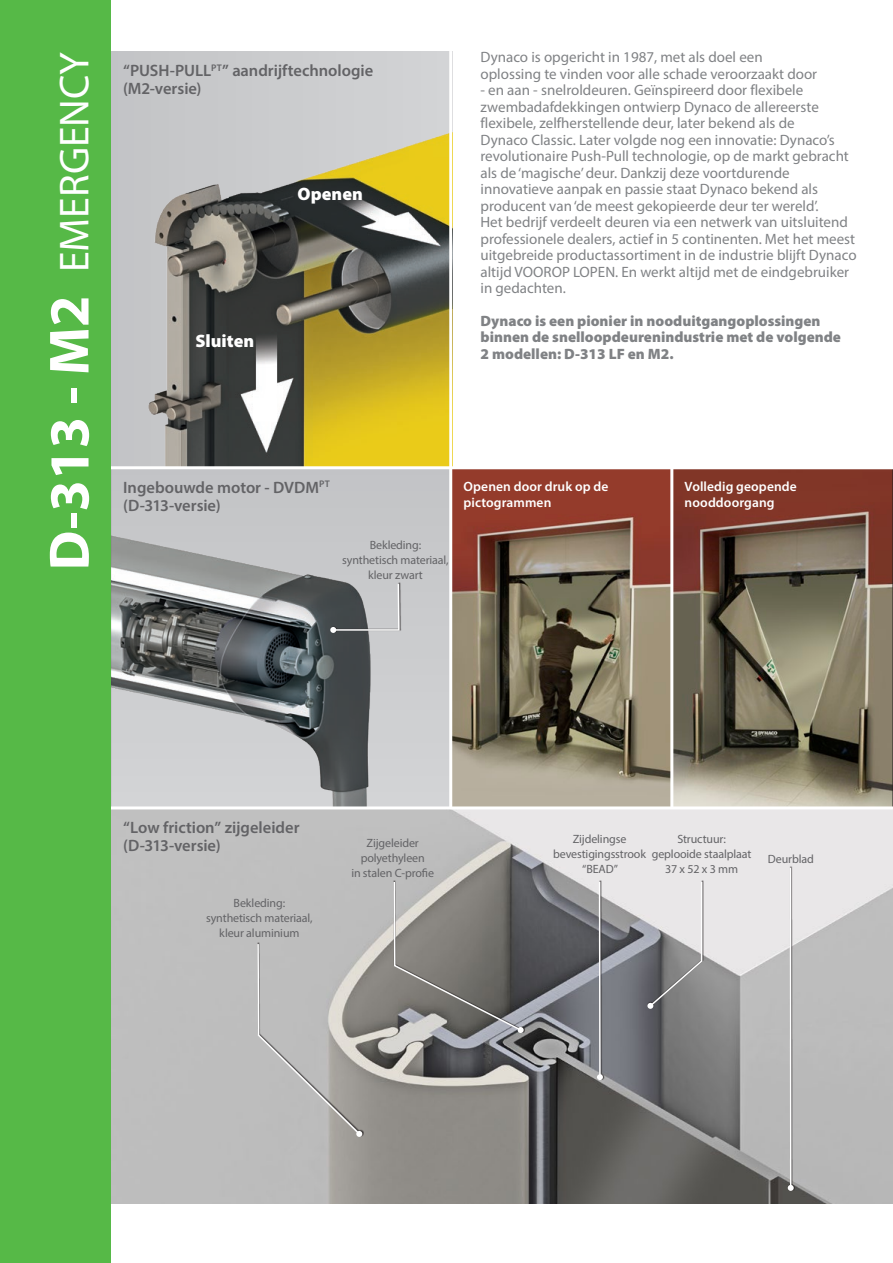
<style>
.page{position:relative;width:893px;height:1263px;background:#fff}
.page>*{position:absolute;margin:0;border:0;box-sizing:border-box;transform-origin:0 0}
.t1{font:42px "Myriad Pro";color:#fff}
.t2{font:900 18px "Myriad Pro";color:#fff}
.Didascalia_Foto{font:600 16.5px/18px "Myriad Pro";color:#636366}
.Body_10{font:15px/16.5px "Myriad Pro";color:#808285}
.Body_10-2{font:900 15px/16.5px "Myriad Pro";color:#808285}
.Didascalia_Foto-2{font:600 13.5px/16.2px "Myriad Pro";letter-spacing:.005em;color:#fff}
.t3{font:12px/15px "Myriad Pro";letter-spacing:-.01em;color:#636366;text-align:center}
.s1{font-weight:700;font-size:57px}
</style>
<div class="page">
<img style="left:111px;top:51px;width:338px;height:415px">
<img style="left:453px;top:470px;width:217px;height:336px">
<svg style="left:674px;top:470px;width:217px;height:336px;background:#796553"></svg>
<img style="left:111px;top:809px;width:782px;height:394px">
<div style="left:111px;top:468px;width:340px;height:340px;background:#c4c5c7"></div>
<img style="left:113px;top:536px;width:336px;height:270px">
<hr style="left:111px;top:466px;width:782px;height:3px;background:#fff">
<hr style="left:111px;top:806px;width:782px;height:3px;background:#fff">
<hr style="left:449px;top:51px;width:3px;height:757px;background:#fff">
<div style="left:0;top:0;width:111px;height:1263px;background:#56b947"></div>
<svg style="left:647px;top:880px;width:56px;height:129px;background:#aeadaf"></svg>
<svg style="left:393px;top:880px;width:131px;height:153px;background:#817f7c"></svg>
<svg style="left:257px;top:942px;width:105px;height:195px;background:#b9b8b7"></svg>
<div style="left:597px;top:880px;width:7px;height:200px;background:#231f20;opacity:.75"></div>
<hr style="left:599px;top:882px;width:2px;height:195px;background:#fff">
<svg style="left:597px;top:1074px;width:6px;height:6px"></svg>
<div style="left:788px;top:866px;width:7px;height:325px;background:#231f20;opacity:.75"></div>
<hr style="left:790px;top:868px;width:1px;height:320px;background:#fff">
<svg style="left:788px;top:1185px;width:6px;height:6px"></svg>
<svg style="left:330px;top:582px;width:70px;height:51px"></svg>
<p class="t1" style="left:49px;top:570px;width:520px;rotate:-90deg"><span class="s1">D-313 - M2</span> EMERGENCY</p>
<p class="Didascalia_Foto" style="left:123px;top:61px;width:251px">“PUSH-PULL<sup>PT</sup>” aandrijftechnologie (M2-versie)</p>
<p class="t2" style="left:298px;top:181px;width:67px">Openen</p>
<p class="t2" style="left:196px;top:329px;width:60px">Sluiten</p>
<p class="Body_10" style="left:480px;top:49px;width:338px">Dynaco is opgericht in 1987, met als doel een oplossing te vinden voor alle schade veroorzaakt door</p>
<p class="Body_10" style="left:480px;top:82px;width:378px">- en aan - snelroldeuren. Geïnspireerd door flexibele zwembadafdekkingen ontwierp Dynaco de allereerste flexibele, zelfherstellende deur, later bekend als de<br>Dynaco Classic. Later volgde nog een innovatie: Dynaco’s revolutionaire Push-Pull technologie, op de markt gebracht als de ‘magische’ deur. Dankzij deze voortdurende innovatieve aanpak en passie staat Dynaco bekend als producent van ‘de meest gekopieerde deur ter wereld’.<br>Het bedrijf verdeelt deuren via een netwerk van uitsluitend professionele dealers, actief in 5 continenten. Met het meest uitgebreide productassortiment in de industrie blijft Dynaco altijd VOOROP LOPEN. En werkt altijd met de eindgebruiker in gedachten.</p>
<p class="Body_10-2" style="left:480px;top:312px;width:362px">Dynaco is een pionier in nooduitgangoplossingen binnen de snelloopdeurenindustrie met de volgende<br>2 modellen: D-313 LF en M2.</p>
<p class="Didascalia_Foto" style="left:123px;top:478px;width:208px">Ingebouwde motor - DVDM<sup>PT </sup>(D-313-versie)</p>
<p class="t3" style="left:342px;top:537px;width:108px">Bekleding: synthetisch materiaal, kleur zwart</p>
<p class="Didascalia_Foto-2" style="left:463px;top:478px;width:146px">Openen door druk op de pictogrammen</p>
<p class="Didascalia_Foto-2" style="left:685px;top:478px;width:114px">Volledig geopende nooddoorgang</p>
<p class="Didascalia_Foto" style="left:123px;top:818px;width:178px">“Low friction” zijgeleider (D-313-versie)</p>
<p class="t3" style="left:206px;top:896px;width:108px">Bekleding: synthetisch materiaal, kleur aluminium</p>
<p class="t3" style="left:351px;top:835px;width:84px">Zijgeleider polyethyleen<br>in stalen C-profie</p>
<p class="t3" style="left:553px;top:831px;width:94px">Zijdelingse bevestigingsstrook “BEAD”</p>
<p class="t3" style="left:652px;top:831px;width:101px">Structuur: geplooide staalplaat<br>37 x 52 x 3 mm</p>
<p class="t3" style="left:768px;top:851px;width:48px">Deurblad</p>
</div>
